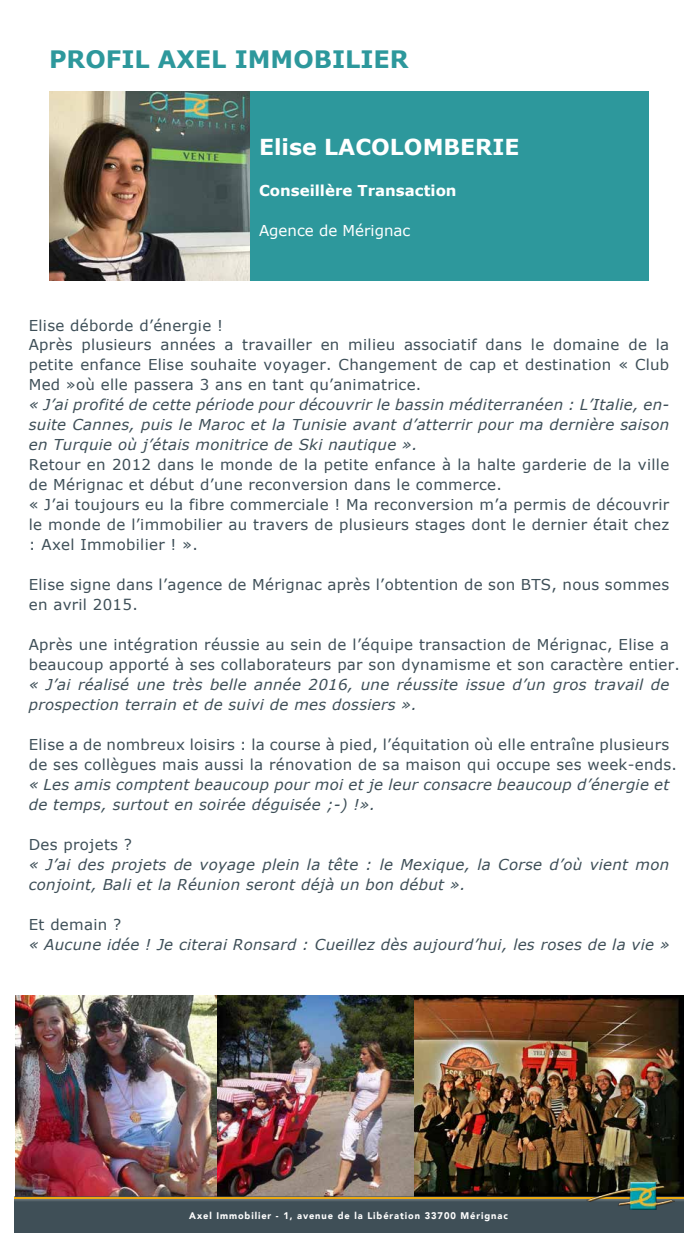
<style>
.page{position:relative;width:698px;height:1245px;background:#fff}
.page>*{position:absolute;margin:0;border:0;box-sizing:border-box;transform-origin:0 0}
.t1{font:700 24px "Verdana";color:#2d989c}
.t2{font:700 22px "Verdana";color:#fff}
.t3{font:15px/20px "Verdana";letter-spacing:.02em;color:#3e4f58}
.t4{font:italic 15px/20px "Verdana";letter-spacing:.02em;color:#3e4f58}
.t5{font:700 15px "Verdana";color:#fff}
.t6{font:15px "Verdana";color:#fff}
.t7{font:900 9.6px "Avenir";letter-spacing:.1em;color:#fff;scale:.96 1}
</style>
<div class="page">
<img style="left:413px;top:995px;width:270px;height:201px">
<img style="left:216px;top:995px;width:197px;height:201px">
<img style="left:15px;top:995px;width:201px;height:201px">
<div style="left:249px;top:91px;width:10px;height:190px;background:#2d989c"></div>
<div style="left:259px;top:91px;width:390px;height:190px;background:#2d989c"></div>
<div style="left:14px;top:1196px;width:670px;height:37px;background:#3f4f57"></div>
<hr style="left:14px;top:1197px;width:670px;height:2px;background:#eba913">
<img style="left:587px;top:1183px;width:88px;height:27px">
<img style="left:49px;top:91px;width:200px;height:190px">
<h1 class="t1" style="left:49px;top:42px;width:361px">PROFIL AXEL IMMOBILIER</h1>
<h2 class="t2" style="left:259px;top:131px;width:262px">Elise LACOLOMBERIE</h2>
<p class="t5" style="left:259px;top:180px;width:199px">Conseillère Transaction</p>
<p class="t6" style="left:259px;top:220px;width:153px">Agence de Mérignac</p>
<p class="t3" style="left:29px;top:315px;width:642px">Elise déborde d’énergie !<br>Après plusieurs années a travailler en milieu associatif dans le domaine de la petite enfance Elise souhaite voyager. Changement de cap et destination « Club Med »où elle passera 3 ans en tant qu’animatrice.</p>
<p class="t4" style="left:29px;top:395px;width:642px;text-align:justify">« J’ai profité de cette période pour découvrir le bassin méditerranéen : L’Italie, en&shy;suite Cannes, puis le Maroc et la Tunisie avant d’atterrir pour ma dernière saison en Turquie où j’étais monitrice de Ski nautique ».</p>
<p class="t3" style="left:29px;top:455px;width:642px">Retour en 2012 dans le monde de la petite enfance à la halte garderie de la ville de Mérignac et début d’une reconversion dans le commerce.<br>« J’ai toujours eu la fibre commerciale ! Ma reconversion m’a permis de découvrir le monde de l’immobilier au travers de plusieurs stages dont le dernier était chez : Axel Immobilier ! ».</p>
<p class="t3" style="left:29px;top:575px;width:642px">Elise signe dans l’agence de Mérignac après l’obtention de son BTS, nous sommes en avril 2015.</p>
<p class="t3" style="left:29px;top:635px;width:653px">Après une intégration réussie au sein de l’équipe transaction de Mérignac, Elise a beaucoup apporté à ses collaborateurs par son dynamisme et son caractère entier.</p>
<p class="t4" style="left:29px;top:675px;width:642px">« J’ai réalisé une très belle année 2016, une réussite issue d’un gros travail de prospection terrain et de suivi de mes dossiers ».</p>
<p class="t3" style="left:29px;top:735px;width:650px">Elise a de nombreux loisirs : la course à pied, l’équitation où elle entraîne plusieurs de ses collègues mais aussi la rénovation de sa maison qui occupe ses week-ends.</p>
<p class="t4" style="left:29px;top:775px;width:642px">« Les amis comptent beaucoup pour moi et je leur consacre beaucoup d’énergie et de temps, surtout en soirée déguisée ;-) !».</p>
<p class="t3" style="left:29px;top:835px;width:105px">Des projets ?</p>
<p class="t4" style="left:29px;top:855px;width:642px">« J’ai des projets de voyage plein la tête : le Mexique, la Corse d’où vient mon conjoint, Bali et la Réunion seront déjà un bon début ».</p>
<p class="t3" style="left:29px;top:915px;width:94px">Et demain ?</p>
<p class="t4" style="left:29px;top:935px;width:642px">« Aucune idée ! Je citerai Ronsard : Cueillez dès aujourd’hui, les roses de la vie »</p>
<p class="t7" style="left:189px;top:1207px;width:333px">Axel Immobilier - 1, avenue de la Libération 33700 Mérignac</p>
</div>
